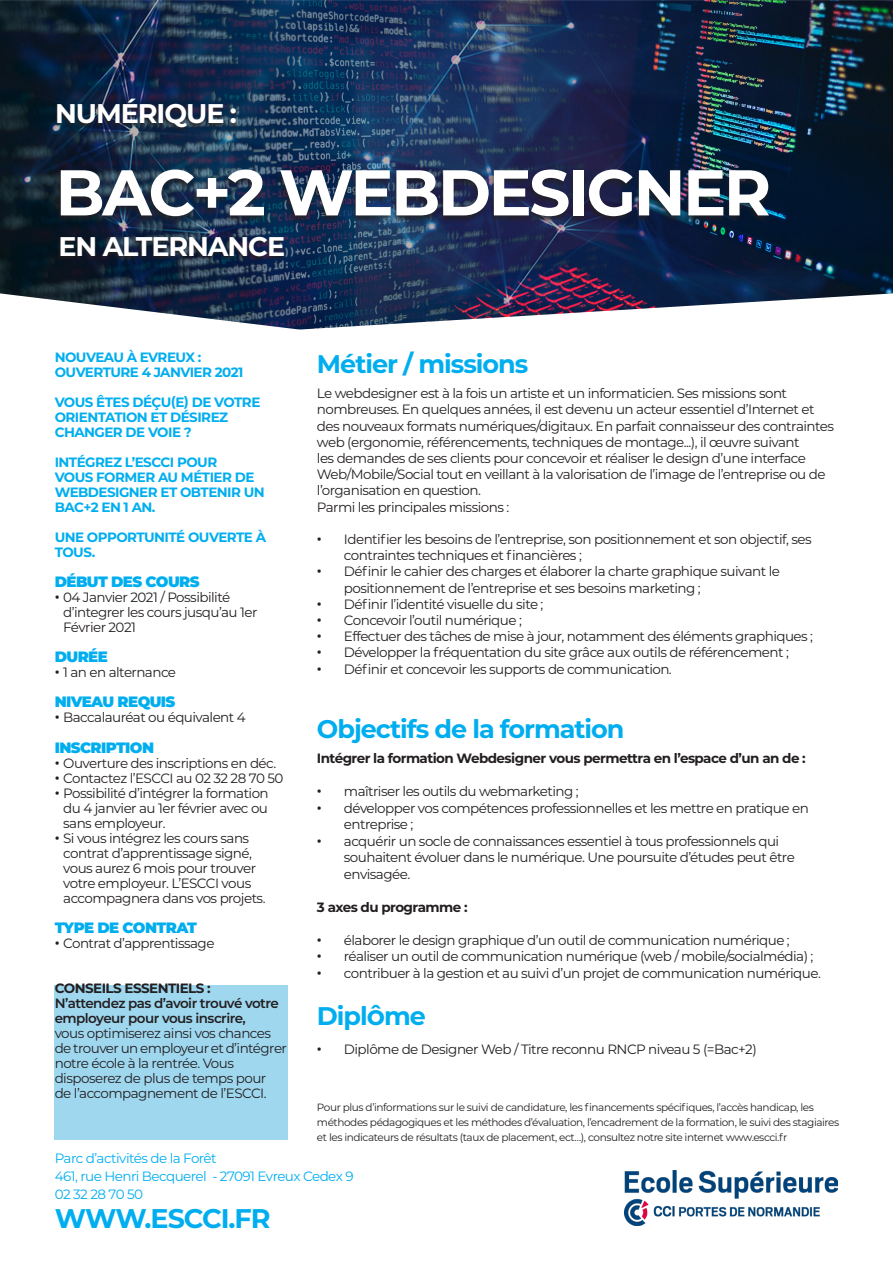
<style>
.page{position:relative;width:893px;height:1263px;background:#fff}
.page>*{position:absolute;margin:0;border:0;box-sizing:border-box;transform-origin:0 0}
.t1{font:700 64.5px "Montserrat";letter-spacing:-.04em;color:#fff}
.t2{font:700 27px "Montserrat";letter-spacing:-.04em;color:#fff}
.t3{font:700 27px "Montserrat";letter-spacing:-.04em;color:#00aeef}
.t4{font:700 25.5px "Montserrat";letter-spacing:-.04em;color:#00aeef}
.t5{font:900 15px "Montserrat";letter-spacing:-.04em;color:#00aeef}
.t6{font:13.5px/16.2px "Montserrat";letter-spacing:-.04em;color:#231f20}
.t7{font:700 13.5px/15px "Montserrat";letter-spacing:-.04em;color:#00aeef}
.t8{font:700 13.5px "Montserrat";letter-spacing:-.04em;color:#231f20}
.t9{font:13.5px "Montserrat";letter-spacing:-.04em;color:#00aeef}
.t10{font:600 13.5px "Montserrat";letter-spacing:-.04em;color:#231f20}
.t11{font:10.5px/15px "Montserrat";letter-spacing:-.04em;color:#231f20}
.s1{font-family:"Roboto Condensed";font-weight:700}
</style>
<div class="page">
<div style="left:54px;top:985px;width:233px;height:155px;background:#9fd7ef"></div>
<img style="left:0;top:0;width:893px;height:329px">
<div style="left:55px;top:169px;width:717px;height:55px;background:#231f20;opacity:.75"></div>
<div style="left:55px;top:100px;width:182px;height:31px;background:#231f20;opacity:.75"></div>
<div style="left:58px;top:237px;width:227px;height:23px;background:#231f20;opacity:.75"></div>
<img style="left:625px;top:1171px;width:213px;height:54px">
<p class="t2" style="left:55px;top:94px;width:183px">NUMÉRIQUE :</p>
<p class="t1" style="left:55px;top:146px;width:717px">BAC+2 WEBDESIGNER</p>
<p class="t2" style="left:58px;top:227px;width:228px">EN ALTERNANCE</p>
<p class="t7" style="left:55px;top:349px;width:190px">NOUVEAU À EVREUX :<br>OUVERTURE 4 JANVIER 2021</p>
<p class="t7" style="left:55px;top:394px;width:207px">VOUS ÊTES DÉÇU(E) DE VOTRE<br>ORIENTATION ET DÉSIREZ<br>CHANGER DE VOIE ?</p>
<p class="t7" style="left:55px;top:454px;width:212px">INTÉGREZ L’ESCCI POUR<br>VOUS FORMER AU MÉTIER DE<br>WEBDESIGNER ET OBTENIR UN<br>BAC+2 EN 1 AN.</p>
<p class="t7" style="left:55px;top:529px;width:213px">UNE OPPORTUNITÉ OUVERTE À<br>TOUS.</p>
<p class="t5" style="left:55px;top:570px;width:146px">DÉBUT DES COURS</p>
<p class="t6" style="left:63px;top:589px;width:196px;line-height:15px;text-indent:-9px"><span class="s1">•</span> 04 Janvier 2021 / Possibilité d’integrer les cours jusqu’au 1er<br>Février 2021</p>
<p class="t5" style="left:55px;top:645px;width:55px">DURÉE</p>
<p class="t6" style="left:55px;top:663px;width:123px"><span class="s1">•</span> 1 an en alternance</p>
<p class="t5" style="left:55px;top:690px;width:122px">NIVEAU REQUIS</p>
<p class="t6" style="left:55px;top:708px;width:193px"><span class="s1">•</span> Baccalauréat ou équivalent 4</p>
<p class="t5" style="left:55px;top:736px;width:101px">INSCRIPTION</p>
<p class="t6" style="left:55px;top:754px;width:223px"><span class="s1">•</span> Ouverture des inscriptions en déc.</p>
<p class="t6" style="left:55px;top:769px;width:230px"><span class="s1">•</span> Contactez l’ESCCI au 02 32 28 70 50</p>
<p class="t6" style="left:63px;top:785px;width:207px;line-height:15px;text-align:justify;text-indent:-9px"><span class="s1">•</span> Possibilité d’intégrer la formation du 4 janvier au 1er février avec ou sans employeur.</p>
<p class="t6" style="left:63px;top:830px;width:204px;line-height:15px;text-indent:-9px"><span class="s1">•</span> Si vous intégrez les cours sans contrat d’apprentissage signé, vous aurez 6 mois pour trouver votre employeur. L’ESCCI vous accompagnera dans vos projets.</p>
<p class="t5" style="left:55px;top:916px;width:144px">TYPE DE CONTRAT</p>
<p class="t6" style="left:55px;top:934px;width:161px"><span class="s1">•</span> Contrat d’apprentissage</p>
<p class="t8" style="left:55px;top:978px;width:157px">CONSEILS ESSENTIELS :</p>
<p class="t10" style="left:55px;top:993px;width:226px">N’attendez pas d’avoir trouvé votre</p>
<p class="t10" style="left:55px;top:1008px;width:193px">employeur pour vous inscrire,</p>
<p class="t6" style="left:55px;top:1024px;width:218px">vous optimiserez ainsi vos chances</p>
<p class="t6" style="left:55px;top:1039px;width:234px">de trouver un employeur et d’intégrer</p>
<p class="t6" style="left:55px;top:1054px;width:181px">notre école à la rentrée. Vous</p>
<p class="t6" style="left:55px;top:1069px;width:213px">disposerez de plus de temps pour</p>
<p class="t6" style="left:55px;top:1084px;width:213px">de l’accompagnement de l’ESCCI.</p>
<p class="t4" style="left:317px;top:346px;width:213px">Métier / missions</p>
<p class="t6" style="left:317px;top:385px;width:519px">Le webdesigner est à la fois un artiste et un informaticien. Ses missions sont nombreuses. En quelques années, il est devenu un acteur essentiel d’Internet et des nouveaux formats numériques/digitaux. En parfait connaisseur des contraintes web (ergonomie, référencements, techniques de montage...), il œuvre suivant<br>les demandes de ses clients pour concevoir et réaliser le design d’une interface Web/Mobile/Social tout en veillant à la valorisation de l’image de l’entreprise ou de l’organisation en question.</p>
<p class="t6" style="left:317px;top:498px;width:194px">Parmi les principales missions :</p>
<p class="t6" style="left:344px;top:530px;width:469px;text-indent:-27px"><span class="s1">•</span> Identifier les besoins de l’entreprise, son positionnement et son objectif, ses contraintes techniques et financières ;</p>
<p class="t6" style="left:344px;top:563px;width:437px;text-indent:-27px"><span class="s1">•</span> Définir le cahier des charges et élaborer la charte graphique suivant le positionnement de l’entreprise et ses besoins marketing ;</p>
<p class="t6" style="left:317px;top:595px;width:228px"><span class="s1">•</span> Définir l’identité visuelle du site ;</p>
<p class="t6" style="left:317px;top:611px;width:206px"><span class="s1">•</span> Concevoir l’outil numérique ;</p>
<p class="t6" style="left:317px;top:628px;width:498px"><span class="s1">•</span> Effectuer des tâches de mise à jour, notamment des éléments graphiques ;</p>
<p class="t6" style="left:317px;top:644px;width:473px"><span class="s1">•</span> Développer la fréquentation du site grâce aux outils de référencement ;</p>
<p class="t6" style="left:317px;top:660px;width:356px"><span class="s1">•</span> Définir et concevoir les supports de communication.</p>
<p class="t4" style="left:317px;top:711px;width:309px">Objectifs de la formation</p>
<p class="t8" style="left:317px;top:748px;width:490px">Intégrer la formation Webdesigner vous permettra en l’espace d’un an de :</p>
<p class="t6" style="left:317px;top:783px;width:263px"><span class="s1">•</span> maîtriser les outils du webmarketing ;</p>
<p class="t6" style="left:344px;top:799px;width:466px;text-indent:-27px"><span class="s1">•</span> développer vos compétences professionnelles et les mettre en pratique en entreprise ;</p>
<p class="t6" style="left:344px;top:832px;width:452px;text-indent:-27px"><span class="s1">•</span> acquérir un socle de connaissances essentiel à tous professionnels qui souhaitent évoluer dans le numérique. Une poursuite d’études peut être envisagée.</p>
<p class="t8" style="left:317px;top:897px;width:152px">3 axes du programme :</p>
<p class="t6" style="left:317px;top:931px;width:474px"><span class="s1">•</span> élaborer le design graphique d’un outil de communication numérique ;</p>
<p class="t6" style="left:317px;top:948px;width:498px"><span class="s1">•</span> réaliser un outil de communication numérique (web / mobile/socialmédia) ;</p>
<p class="t6" style="left:317px;top:964px;width:505px"><span class="s1">•</span> contribuer à la gestion et au suivi d’un projet de communication numérique.</p>
<p class="t4" style="left:317px;top:997px;width:111px">DiplÔme</p>
<p class="t6" style="left:317px;top:1040px;width:441px"><span class="s1">•</span> Diplôme de Designer Web / Titre reconnu RNCP niveau 5 (=Bac+2)</p>
<p class="t11" style="left:317px;top:1099px;width:524px">Pour plus d’informations sur le suivi de candidature, les financements spécifiques, l’accès handicap, les méthodes pédagogiques et les méthodes d’évaluation, l’encadrement de la formation, le suivi des stagiaires et les indicateurs de résultats (taux de placement, ect…), consultez notre site internet www.escci.fr</p>
<p class="t9" style="left:55px;top:1149px;width:164px">Parc d’activités de la Forêt</p>
<p class="t9" style="left:55px;top:1167px;width:300px">461, rue Henri Becquerel - 27091 Evreux Cedex 9</p>
<p class="t3" style="left:55px;top:1199px;width:217px">WWW.ESCCI.FR</p>
<p class="t9" style="left:55px;top:1185px;width:90px">02 32 28 70 50</p>
</div>
